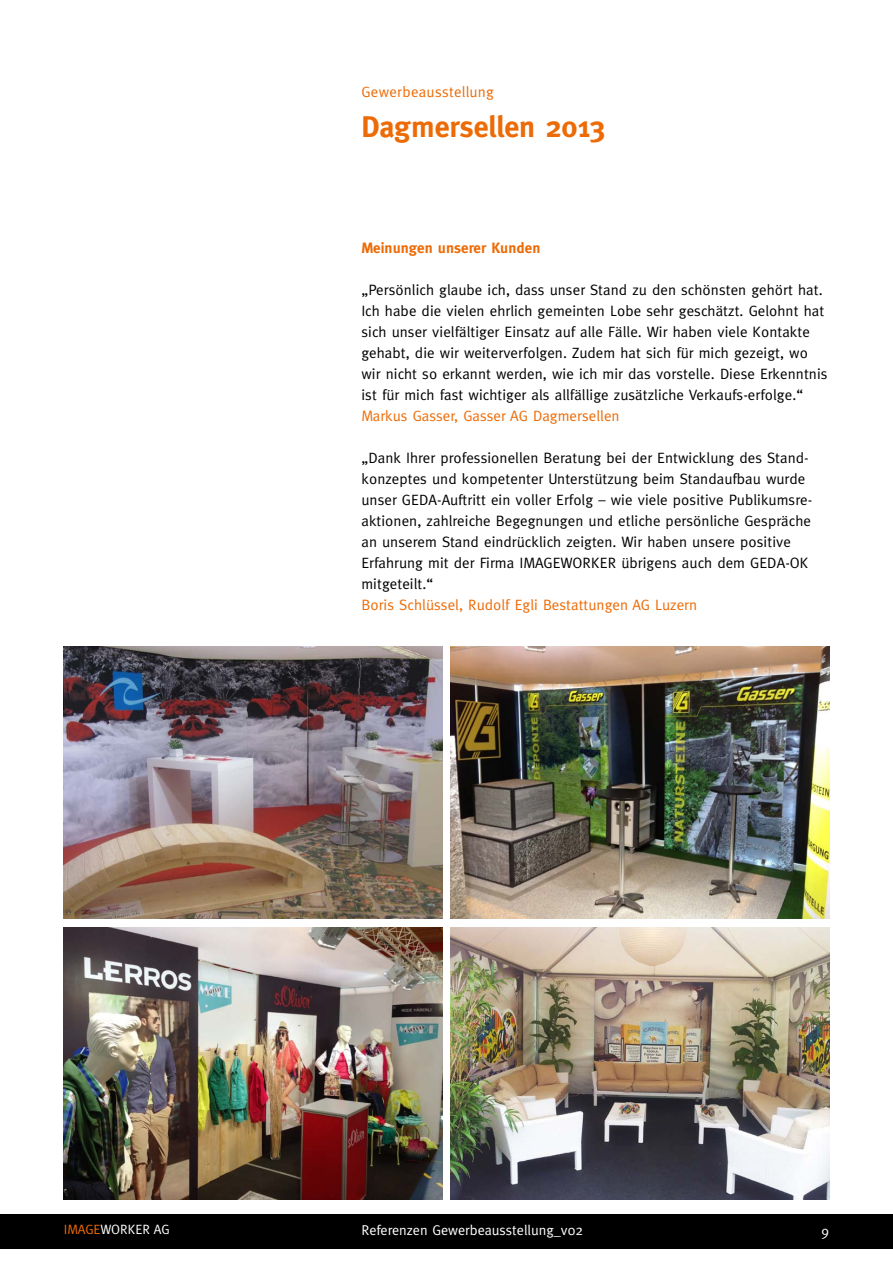
<style>
.page{position:relative;width:893px;height:1263px;background:#fff}
.page>*{position:absolute;margin:0;border:0;box-sizing:border-box;transform-origin:0 0}
.t1{font:700 30px "Meta";letter-spacing:-.005em;color:#ed6b06}
.t2{font:15px/21px "Meta";letter-spacing:.005em;color:#000}
.t3{font:15px "Meta";letter-spacing:.005em;color:#ed6b06}
.t4{font:700 15px "Meta";letter-spacing:.005em;color:#ed6b06}
.t5{font:14.25px "Meta";color:#fff}
.t6{font:13.5px "Meta";color:#fff}
.s1{color:#ed6b06}
</style>
<div class="page">
<div style="left:0;top:1214px;width:893px;height:34px;background:#000"></div>
<img style="left:64px;top:927px;width:378px;height:272px">
<img style="left:64px;top:646px;width:378px;height:272px">
<img style="left:451px;top:646px;width:378px;height:272px">
<img style="left:451px;top:927px;width:378px;height:272px">
<p class="t3" style="left:361px;top:83px;width:134px">Gewerbeausstellung</p>
<h1 class="t1" style="left:361px;top:110px;width:245px">Dagmersellen 2013</h1>
<p class="t4" style="left:361px;top:239px;width:180px">Meinungen unserer Kunden</p>
<p class="t2" style="left:361px;top:279px;width:468px">„Persönlich glaube ich, dass unser Stand zu den schönsten gehört hat.<br>Ich habe die vielen ehrlich gemeinten Lobe sehr geschätzt. Gelohnt hat sich unser vielfältiger Einsatz auf alle Fälle. Wir haben viele Kontakte gehabt, die wir weiterverfolgen. Zudem hat sich für mich gezeigt, wo wir nicht so erkannt werden, wie ich mir das vorstelle. Diese Erkenntnis ist für mich fast wichtiger als allfällige zusätzliche Verkaufs-erfolge.“</p>
<p class="t3" style="left:361px;top:407px;width:260px">Markus Gasser, Gasser AG Dagmersellen</p>
<p class="t2" style="left:361px;top:447px;width:452px">„Dank Ihrer professionellen Beratung bei der Entwicklung des Stand&shy;konzeptes und kompetenter Unterstützung beim Standaufbau wurde unser GEDA-Auftritt ein voller Erfolg – wie viele positive Publikumsre&shy;aktionen, zahlreiche Begegnungen und etliche persönliche Gespräche an unserem Stand eindrücklich zeigten. Wir haben unsere positive Erfahrung mit der Firma IMAGEWORKER übrigens auch dem GEDA-OK mitgeteilt.“</p>
<p class="t3" style="left:361px;top:596px;width:337px">Boris Schlüssel, Rudolf Egli Bestattungen AG Luzern</p>
<p class="t6" style="left:64px;top:1222px;width:107px"><span class="s1">IMAGE</span>WORKER AG</p>
<p class="t5" style="left:361px;top:1222px;width:223px">Referenzen Gewerbeausstellung_v02</p>
<p class="t5" style="left:822px;top:1223px;width:9px">9</p>
</div>
